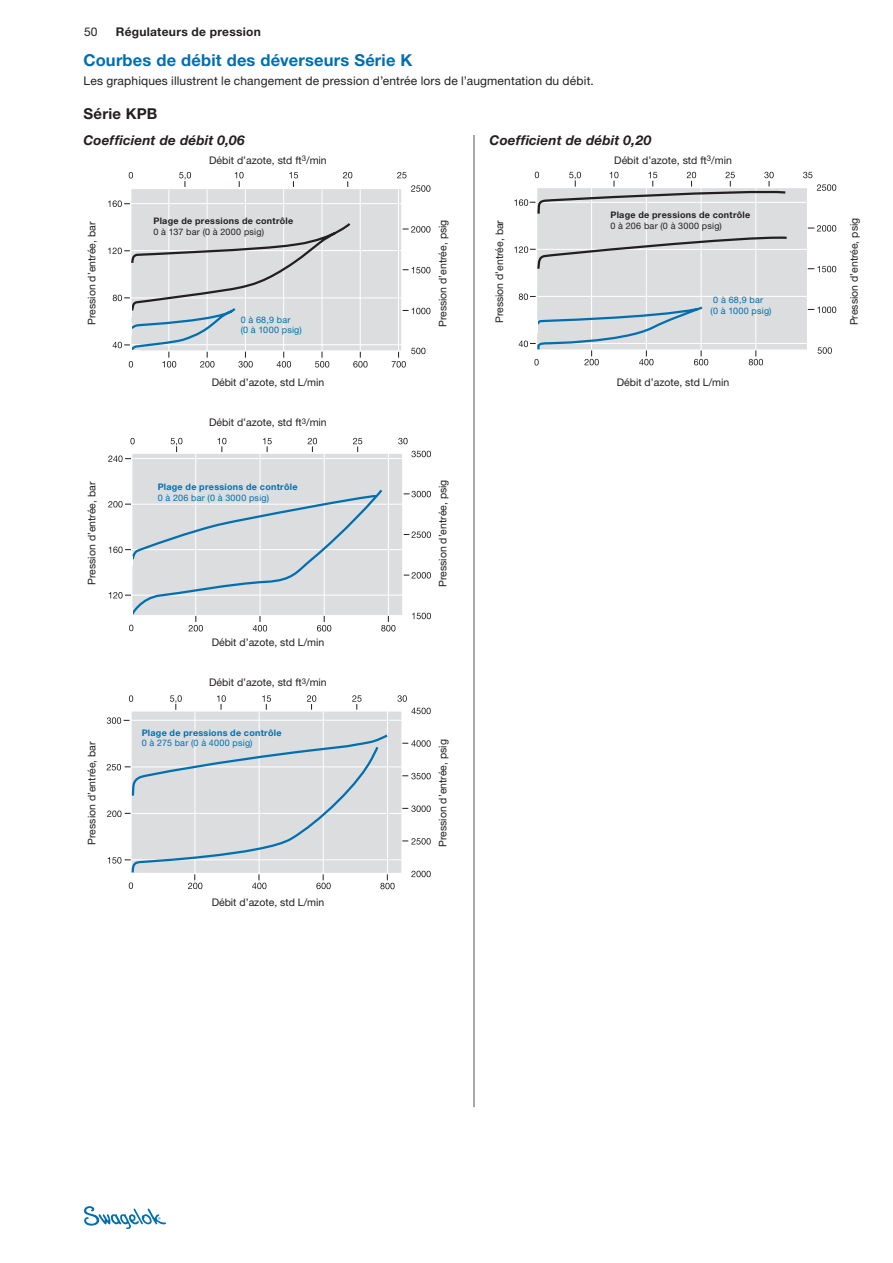
<style>
.page{position:relative;width:893px;height:1263px;background:#fff}
.page>*{position:absolute;margin:0;border:0;box-sizing:border-box;transform-origin:0 0}
.section_hd{font:700 16.5px "Helvetica Neue LT Std";letter-spacing:.01em;color:#006faf}
.subhd{font:700 15px "Helvetica Neue LT Std";letter-spacing:.015em;color:#231f20}
.subhd2{font:italic 700 13.5px "Helvetica Neue LT Std";letter-spacing:.01em;color:#231f20}
.BC{font:12px "Helvetica Neue LT Std";letter-spacing:.015em;color:#231f20}
.t1{font:700 12px "Helvetica Neue LT Std";letter-spacing:.02em;color:#231f20}
.t2{font:10.5px "Helvetica Neue LT Std";color:#231f20}
.callouts{font:700 9px/10.5px "Helvetica Neue LT Std";letter-spacing:.03em;color:#231f20}
.callouts-2{font:700 9px/10.5px "Helvetica Neue LT Std";letter-spacing:.03em;color:#006faf}
.callouts-3{font:9px/10.5px "Helvetica Neue LT Std";letter-spacing:.025em;color:#006faf}
.s1{font-weight:400}
</style>
<div class="page">
<svg style="left:84px;top:1206px;width:82px;height:23px"></svg>
<div style="left:536px;top:187px;width:272px;height:164px;background:#dcdddf;border:2px solid #fff"></div>
<hr style="left:591px;top:188px;width:1px;height:162px;background:#fff">
<hr style="left:755px;top:188px;width:1px;height:162px;background:#fff">
<svg style="left:817px;top:347px;width:15px;height:7px"></svg>
<svg style="left:803px;top:171px;width:33px;height:20px"></svg>
<svg style="left:808px;top:225px;width:28px;height:7px"></svg>
<svg style="left:808px;top:266px;width:28px;height:6px"></svg>
<svg style="left:808px;top:307px;width:28px;height:6px"></svg>
<hr style="left:646px;top:188px;width:1px;height:162px;background:#fff">
<hr style="left:701px;top:188px;width:1px;height:162px;background:#fff">
<svg style="left:749px;top:350px;width:14px;height:15px"></svg>
<hr style="left:536px;top:343px;width:272px;height:1px;background:#fff">
<hr style="left:536px;top:296px;width:272px;height:1px;background:#fff">
<hr style="left:536px;top:249px;width:272px;height:1px;background:#fff">
<hr style="left:536px;top:202px;width:272px;height:1px;background:#fff">
<svg style="left:514px;top:236px;width:273px;height:35px"></svg>
<svg style="left:519px;top:293px;width:189px;height:72px"></svg>
<div style="left:534px;top:351px;width:11px;height:7px;background:#fff"></div>
<div style="left:532px;top:321px;width:5px;height:12px;background:#fff"></div>
<svg style="left:514px;top:171px;width:274px;height:45px"></svg>
<svg style="left:411px;top:871px;width:20px;height:6px"></svg>
<div style="left:130px;top:710px;width:273px;height:164px;background:#dcdddf;border:2px solid #fff"></div>
<hr style="left:131px;top:859px;width:271px;height:1px;background:#fff">
<hr style="left:195px;top:711px;width:1px;height:162px;background:#fff">
<hr style="left:259px;top:711px;width:1px;height:162px;background:#fff">
<hr style="left:323px;top:711px;width:1px;height:162px;background:#fff">
<hr style="left:387px;top:711px;width:1px;height:162px;background:#fff">
<svg style="left:170px;top:695px;width:12px;height:15px"></svg>
<svg style="left:217px;top:695px;width:9px;height:15px"></svg>
<svg style="left:262px;top:695px;width:9px;height:15px"></svg>
<svg style="left:352px;top:695px;width:10px;height:15px"></svg>
<svg style="left:307px;top:695px;width:9px;height:15px"></svg>
<div style="left:128px;top:703px;width:8px;height:8px;background:#fff"></div>
<svg style="left:402px;top:740px;width:29px;height:7px"></svg>
<svg style="left:402px;top:773px;width:29px;height:6px"></svg>
<hr style="left:131px;top:813px;width:271px;height:1px;background:#fff">
<hr style="left:131px;top:766px;width:271px;height:1px;background:#fff">
<hr style="left:131px;top:720px;width:271px;height:1px;background:#fff">
<svg style="left:107px;top:695px;width:26px;height:29px"></svg>
<svg style="left:397px;top:695px;width:34px;height:19px"></svg>
<svg style="left:402px;top:802px;width:29px;height:10px"></svg>
<svg style="left:402px;top:838px;width:29px;height:12px"></svg>
<div style="left:130px;top:188px;width:273px;height:164px;background:#dcdddf;border:2px solid #fff"></div>
<hr style="left:130px;top:344px;width:271px;height:1px;background:#fff">
<hr style="left:130px;top:250px;width:271px;height:1px;background:#fff">
<hr style="left:168px;top:189px;width:1px;height:162px;background:#fff">
<hr style="left:245px;top:189px;width:1px;height:162px;background:#fff">
<hr style="left:283px;top:189px;width:1px;height:162px;background:#fff">
<hr style="left:322px;top:189px;width:1px;height:162px;background:#fff">
<svg style="left:179px;top:172px;width:12px;height:15px"></svg>
<svg style="left:235px;top:172px;width:9px;height:15px"></svg>
<svg style="left:289px;top:172px;width:9px;height:15px"></svg>
<svg style="left:343px;top:172px;width:9px;height:15px"></svg>
<svg style="left:397px;top:172px;width:33px;height:20px"></svg>
<svg style="left:403px;top:226px;width:27px;height:7px"></svg>
<svg style="left:403px;top:267px;width:27px;height:6px"></svg>
<svg style="left:403px;top:308px;width:27px;height:6px"></svg>
<svg style="left:108px;top:200px;width:22px;height:7px"></svg>
<svg style="left:129px;top:172px;width:4px;height:7px"></svg>
<svg style="left:392px;top:348px;width:33px;height:19px"></svg>
<div style="left:128px;top:180px;width:9px;height:9px;background:#fff"></div>
<hr style="left:130px;top:297px;width:271px;height:1px;background:#fff">
<hr style="left:131px;top:203px;width:271px;height:1px;background:#fff">
<hr style="left:207px;top:189px;width:1px;height:162px;background:#fff">
<hr style="left:360px;top:189px;width:1px;height:162px;background:#fff">
<hr style="left:398px;top:189px;width:1px;height:162px;background:#fff">
<svg style="left:108px;top:221px;width:260px;height:147px"></svg>
<div style="left:126px;top:322px;width:5px;height:13px;background:#fff"></div>
<div style="left:126px;top:304px;width:5px;height:13px;background:#fff"></div>
<div style="left:126px;top:347px;width:5px;height:8px;background:#fff"></div>
<div style="left:128px;top:350px;width:11px;height:8px;background:#fff"></div>
<div style="left:131px;top:452px;width:273px;height:165px;background:#dcdddf;border:2px solid #fff"></div>
<hr style="left:131px;top:549px;width:272px;height:1px;background:#fff">
<hr style="left:131px;top:504px;width:272px;height:1px;background:#fff">
<hr style="left:260px;top:453px;width:1px;height:163px;background:#fff">
<div style="left:397px;top:446px;width:11px;height:7px;background:#fff"></div>
<svg style="left:171px;top:438px;width:11px;height:14px"></svg>
<svg style="left:218px;top:438px;width:8px;height:14px"></svg>
<svg style="left:263px;top:438px;width:9px;height:14px"></svg>
<svg style="left:353px;top:438px;width:9px;height:14px"></svg>
<svg style="left:308px;top:438px;width:9px;height:14px"></svg>
<svg style="left:412px;top:613px;width:19px;height:6px"></svg>
<svg style="left:404px;top:572px;width:27px;height:7px"></svg>
<svg style="left:404px;top:531px;width:27px;height:7px"></svg>
<svg style="left:404px;top:491px;width:27px;height:6px"></svg>
<svg style="left:398px;top:438px;width:33px;height:19px"></svg>
<svg style="left:108px;top:438px;width:27px;height:24px"></svg>
<div style="left:126px;top:446px;width:8px;height:7px;background:#fff"></div>
<hr style="left:195px;top:453px;width:1px;height:163px;background:#fff">
<hr style="left:324px;top:453px;width:1px;height:163px;background:#fff">
<hr style="left:388px;top:453px;width:1px;height:163px;background:#fff">
<hr style="left:131px;top:595px;width:272px;height:1px;background:#fff">
<hr style="left:131px;top:458px;width:272px;height:1px;background:#fff">
<div style="left:402px;top:452px;width:9px;height:7px;background:#fff"></div>
<div style="left:403px;top:611px;width:8px;height:7px;background:#fff"></div>
<svg style="left:108px;top:487px;width:287px;height:144px"></svg>
<svg style="left:107px;top:732px;width:288px;height:157px"></svg>
<hr style="left:473px;top:135px;width:2px;height:972px;background:#8a8c8f">
<p class="BC" style="left:84px;top:24px;width:15px">50</p>
<p class="t1" style="left:116px;top:24px;width:147px">Régulateurs de pression</p>
<p class="section_hd" style="left:84px;top:50px;width:330px">Courbes de débit des déverseurs Série K</p>
<p class="BC" style="left:84px;top:74px;width:512px">Les graphiques illustrent le changement de pression d’entrée lors de l’augmentation du débit.</p>
<p class="subhd" style="left:84px;top:104px;width:75px">Série KPB</p>
<p class="subhd2" style="left:84px;top:131px;width:163px">Coefficient de débit 0,06</p>
<p class="subhd2" style="left:490px;top:131px;width:163px">Coefficient de débit 0,20</p>
<p class="t2" style="left:209px;top:154px;width:119px">Débit d’azote, std ft<sup>3</sup>/min</p>
<p class="callouts" style="left:154px;top:215px;width:141px">Plage de pressions de contrôle<br><span class="s1">0 à 137 bar (0 à 2000 psig)</span></p>
<p class="t2" style="left:86px;top:325px;width:105px;rotate:-90deg">Pression d’entrée, bar</p>
<p class="t2" style="left:436px;top:327px;width:109px;rotate:-90deg">Pression d’entrée, psig</p>
<p class="callouts-3" style="left:241px;top:314px;width:63px">0 à 68,9 bar<br>(0 à 1000 psig)</p>
<p class="t2" style="left:212px;top:376px;width:114px">Débit d’azote, std L/min</p>
<p class="t2" style="left:209px;top:416px;width:119px">Débit d’azote, std ft<sup>3</sup>/min</p>
<p class="t2" style="left:86px;top:585px;width:105px;rotate:-90deg">Pression d’entrée, bar</p>
<p class="t2" style="left:436px;top:587px;width:109px;rotate:-90deg">Pression d’entrée, psig</p>
<p class="callouts-2" style="left:158px;top:482px;width:141px">Plage de pressions de contrôle<br><span class="s1">0 à 206 bar (0 à 3000 psig)</span></p>
<p class="t2" style="left:212px;top:636px;width:114px">Débit d’azote, std L/min</p>
<p class="t2" style="left:209px;top:676px;width:119px">Débit d’azote, std ft<sup>3</sup>/min</p>
<p class="callouts-2" style="left:142px;top:727px;width:141px">Plage de pressions de contrôle<br><span class="s1">0 à 275 bar (0 à 4000 psig)</span></p>
<p class="t2" style="left:86px;top:845px;width:105px;rotate:-90deg">Pression d’entrée, bar</p>
<p class="t2" style="left:436px;top:847px;width:109px;rotate:-90deg">Pression d’entrée, psig</p>
<p class="t2" style="left:212px;top:895px;width:114px">Débit d’azote, std L/min</p>
<p class="t2" style="left:614px;top:154px;width:119px">Débit d’azote, std ft<sup>3</sup>/min</p>
<p class="callouts" style="left:610px;top:209px;width:141px">Plage de pressions de contrôle<br><span class="s1">0 à 206 bar (0 à 3000 psig)</span></p>
<p class="t2" style="left:493px;top:323px;width:105px;rotate:-90deg">Pression d’entrée, bar</p>
<p class="t2" style="left:848px;top:325px;width:109px;rotate:-90deg">Pression d’entrée, psig</p>
<p class="callouts-3" style="left:711px;top:295px;width:63px;text-indent:3px">0 à 68,9 bar (0 à 1000 psig)</p>
<p class="t2" style="left:617px;top:376px;width:114px">Débit d’azote, std L/min</p>
</div>
